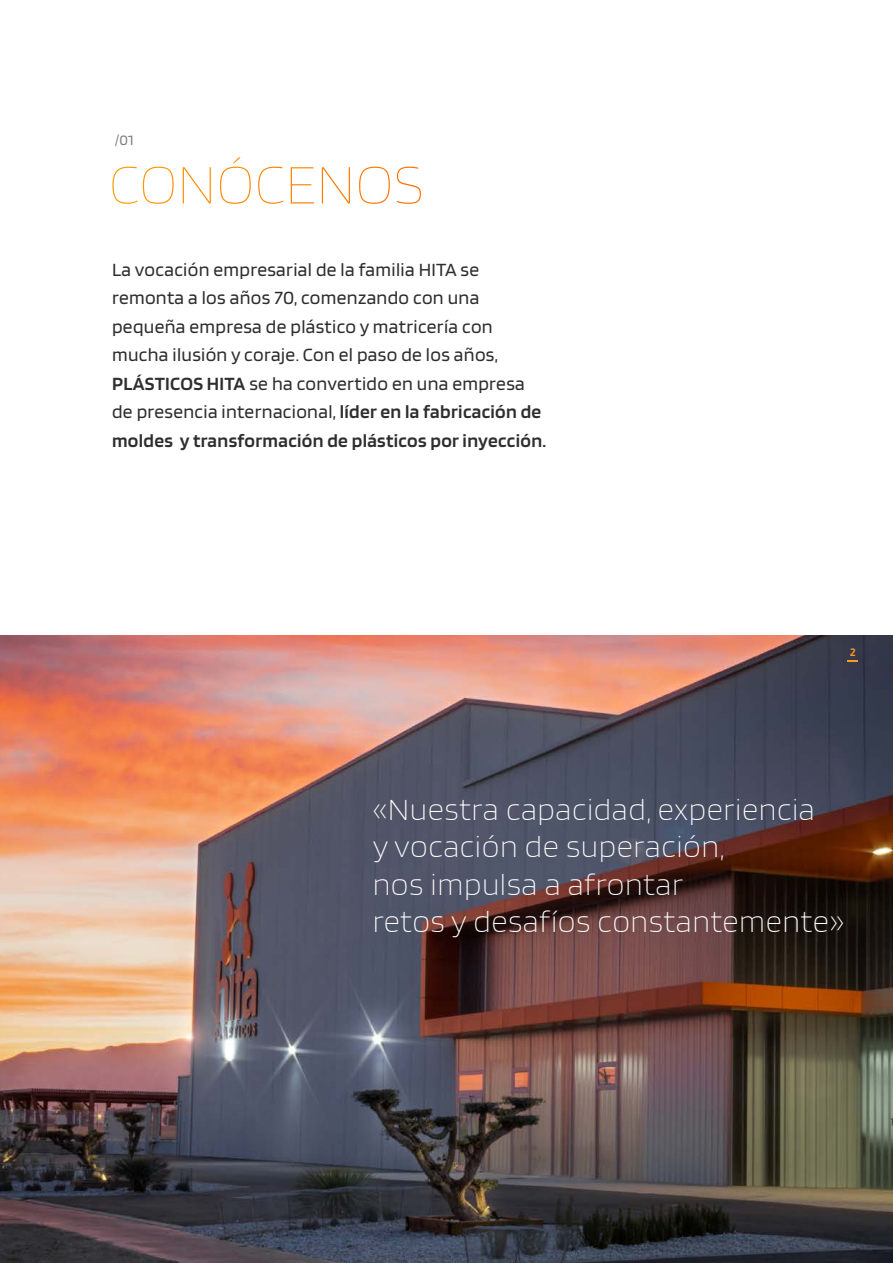
<style>
.page{position:relative;width:893px;height:1263px;background:#fff}
.page>*{position:absolute;margin:0;border:0;box-sizing:border-box;transform-origin:0 0}
.t1{font:300 32.1px/37.5px "Blinker";letter-spacing:.015em;color:#fff}
.t2{font:19.5px/28.5px "Blinker";letter-spacing:.015em;color:#2e2e30}
.t3{font:15px "Blinker";color:#808080}
.t4{font:600 12px "Blinker";color:#ff991f}
.s1{font-weight:600}
</style>
<div class="page">
<img style="left:0;top:636px;width:893px;height:627px">
<svg style="left:143px;top:157px;width:278px;height:47px"></svg>
<svg style="left:848px;top:660px;width:10px;height:2px"></svg>
<p class="t3" style="left:115px;top:132px;width:20px">/01</p>
<p class="t2" style="left:112px;top:255px;width:436px">La vocación empresarial de la familia HITA se remonta a los años 70, comenzando con una pequeña empresa de plástico y matricería con mucha ilusión y coraje. Con el paso de los años, <span class="s1">PLÁSTICOS HITA</span> se ha convertido en una empresa de presencia internacional, <span class="s1">líder en la fabricación de moldes y transformación de plásticos por inyección.</span></p>
<p class="t4" style="left:850px;top:646px;width:7px">2</p>
<h1 class="t1" style="left:373px;top:791px;width:473px">«Nuestra capacidad, experiencia<br>y vocación de superación,<br>nos impulsa a afrontar<br>retos y desafíos constantemente»</h1>
</div>
